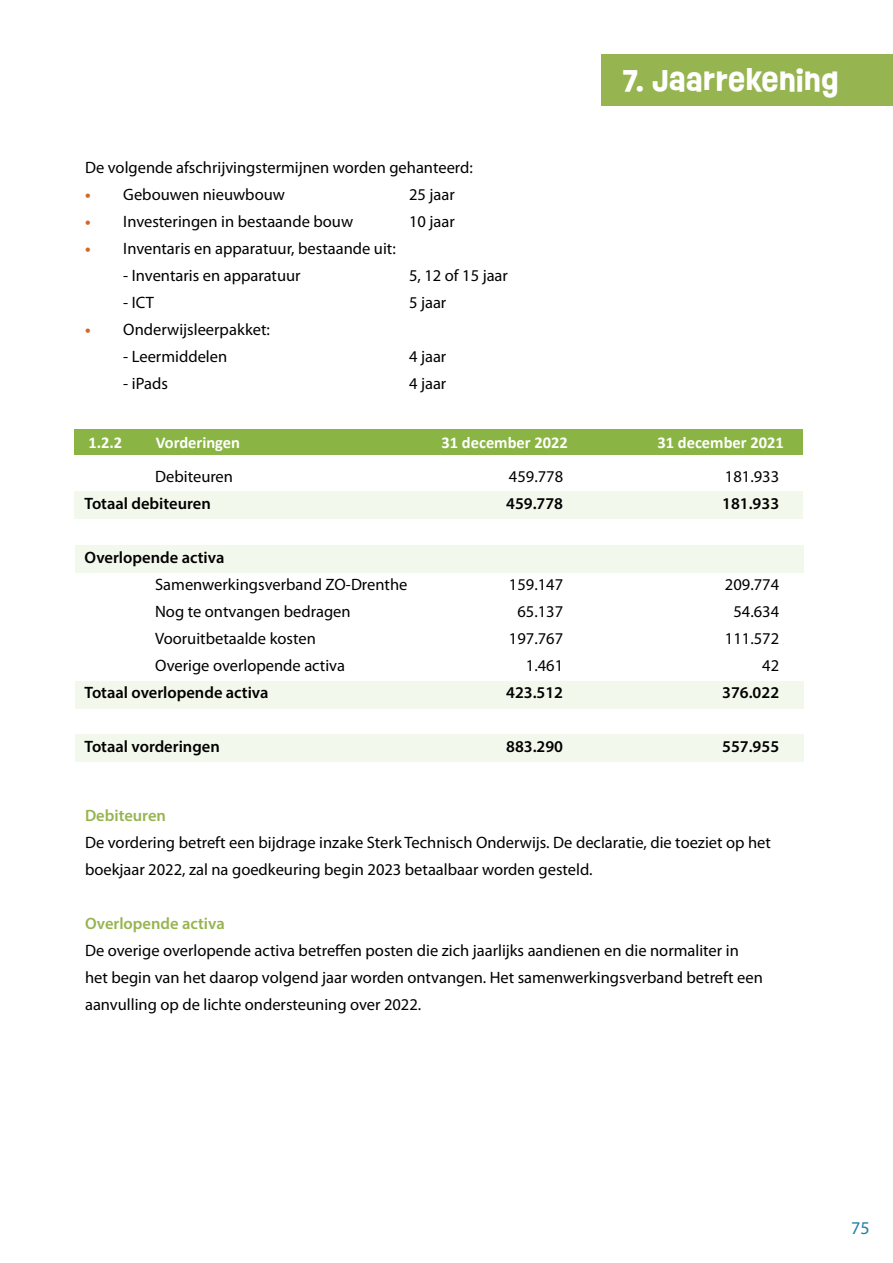
<style>
.page{position:relative;width:893px;height:1263px;background:#fff}
.page>*{position:absolute;margin:0;border:0;box-sizing:border-box;transform-origin:0 0}
.t1{font:700 28.5px "Ruddy";color:#fff}
.t2{font:18px "Myriad Pro";color:#1f7ea9}
.t3{font:16.5px/27px "Myriad Pro";color:#000}
.t4{font:600 16.5px "Myriad Pro";color:#000}
.t5{font:700 16.5px "Calibri";color:#fff}
.t6{font:600 16.5px "Myriad Pro";color:#96b44f}
.s1{font-weight:700;color:#d1672a}
</style>
<div class="page">
<div style="left:601px;top:54px;width:292px;height:52px;background:#96b44f"></div>
<div style="left:75px;top:545px;width:729px;height:28px;background:#f3f8ec"></div>
<div style="left:75px;top:734px;width:729px;height:28px;background:#f3f8ec"></div>
<div style="left:75px;top:681px;width:729px;height:28px;background:#f3f8ec"></div>
<div style="left:74px;top:491px;width:729px;height:28px;background:#f3f8ec"></div>
<div style="left:74px;top:429px;width:729px;height:26px;background:#8ab545"></div>
<p class="t3" style="left:85px;top:154px;width:389px">De volgende afschrijvingstermijnen worden gehanteerd:</p>
<p class="t3" style="left:85px;top:181px;width:201px"><span class="s1">•</span> Gebouwen nieuwbouw</p>
<p class="t3" style="left:409px;top:181px;width:47px">25 jaar</p>
<p class="t3" style="left:85px;top:208px;width:270px"><span class="s1">•</span> Investeringen in bestaande bouw</p>
<p class="t3" style="left:409px;top:208px;width:47px">10 jaar</p>
<p class="t3" style="left:85px;top:235px;width:312px"><span class="s1">•</span> Inventaris en apparatuur, bestaande uit:</p>
<p class="t3" style="left:123px;top:262px;width:179px">- Inventaris en apparatuur</p>
<p class="t3" style="left:409px;top:262px;width:100px">5, 12 of 15 jaar</p>
<p class="t3" style="left:123px;top:289px;width:32px">- ICT</p>
<p class="t3" style="left:409px;top:289px;width:39px">5 jaar</p>
<p class="t3" style="left:85px;top:316px;width:186px"><span class="s1">•</span> Onderwijsleerpakket:</p>
<p class="t3" style="left:123px;top:343px;width:105px">- Leermiddelen</p>
<p class="t3" style="left:409px;top:343px;width:39px">4 jaar</p>
<p class="t3" style="left:123px;top:370px;width:46px">- iPads</p>
<p class="t3" style="left:409px;top:370px;width:39px">4 jaar</p>
<h1 class="t1" style="left:622px;top:59px;width:218px">7. Jaarrekening</h1>
<p class="t5" style="left:88px;top:431px;width:35px">1.2.2</p>
<p class="t5" style="left:156px;top:431px;width:86px">Vorderingen</p>
<p class="t5" style="left:441px;top:431px;width:128px">31 december 2022</p>
<p class="t5" style="left:657px;top:431px;width:128px">31 december 2021</p>
<p class="t3" style="left:155px;top:463px;width:79px">Debiteuren</p>
<p class="t3" style="left:509px;top:463px;width:56px">459.778</p>
<p class="t3" style="left:725px;top:463px;width:56px">181.933</p>
<p class="t4" style="left:85px;top:493px;width:128px">Totaal debiteuren</p>
<p class="t4" style="left:506px;top:493px;width:58px">459.778</p>
<p class="t4" style="left:722px;top:493px;width:58px">181.933</p>
<p class="t4" style="left:85px;top:547px;width:141px">Overlopende activa</p>
<p class="t3" style="left:155px;top:571px;width:254px">Samenwerkingsverband ZO-Drenthe</p>
<p class="t3" style="left:509px;top:571px;width:56px">159.147</p>
<p class="t3" style="left:725px;top:571px;width:56px">209.774</p>
<p class="t3" style="left:155px;top:598px;width:197px">Nog te ontvangen bedragen</p>
<p class="t3" style="left:517px;top:598px;width:47px">65.137</p>
<p class="t3" style="left:733px;top:598px;width:47px">54.634</p>
<p class="t3" style="left:155px;top:625px;width:162px">Vooruitbetaalde kosten</p>
<p class="t3" style="left:509px;top:625px;width:56px">197.767</p>
<p class="t3" style="left:725px;top:625px;width:56px">111.572</p>
<p class="t3" style="left:155px;top:652px;width:191px">Overige overlopende activa</p>
<p class="t3" style="left:526px;top:652px;width:39px">1.461</p>
<p class="t3" style="left:762px;top:652px;width:18px">42</p>
<p class="t4" style="left:85px;top:682px;width:186px">Totaal overlopende activa</p>
<p class="t4" style="left:506px;top:682px;width:58px">423.512</p>
<p class="t4" style="left:722px;top:682px;width:58px">376.022</p>
<p class="t4" style="left:85px;top:736px;width:137px">Totaal vorderingen</p>
<p class="t4" style="left:506px;top:736px;width:58px">883.290</p>
<p class="t4" style="left:722px;top:736px;width:58px">557.955</p>
<p class="t6" style="left:85px;top:805px;width:82px">Debiteuren</p>
<p class="t3" style="left:85px;top:829px;width:687px">De vordering betreft een bijdrage inzake Sterk Technisch Onderwijs. De declaratie, die toeziet op het boekjaar 2022, zal na goedkeuring begin 2023 betaalbaar worden gesteld.</p>
<p class="t6" style="left:85px;top:913px;width:141px">Overlopende activa</p>
<p class="t3" style="left:85px;top:937px;width:679px">De overige overlopende activa betreffen posten die zich jaarlijks aandienen en die normaliter in het begin van het daarop volgend jaar worden ontvangen. Het samenwerkingsverband betreft een aanvulling op de lichte ondersteuning over 2022.</p>
<p class="t2" style="left:851px;top:1217px;width:20px">75</p>
</div>
